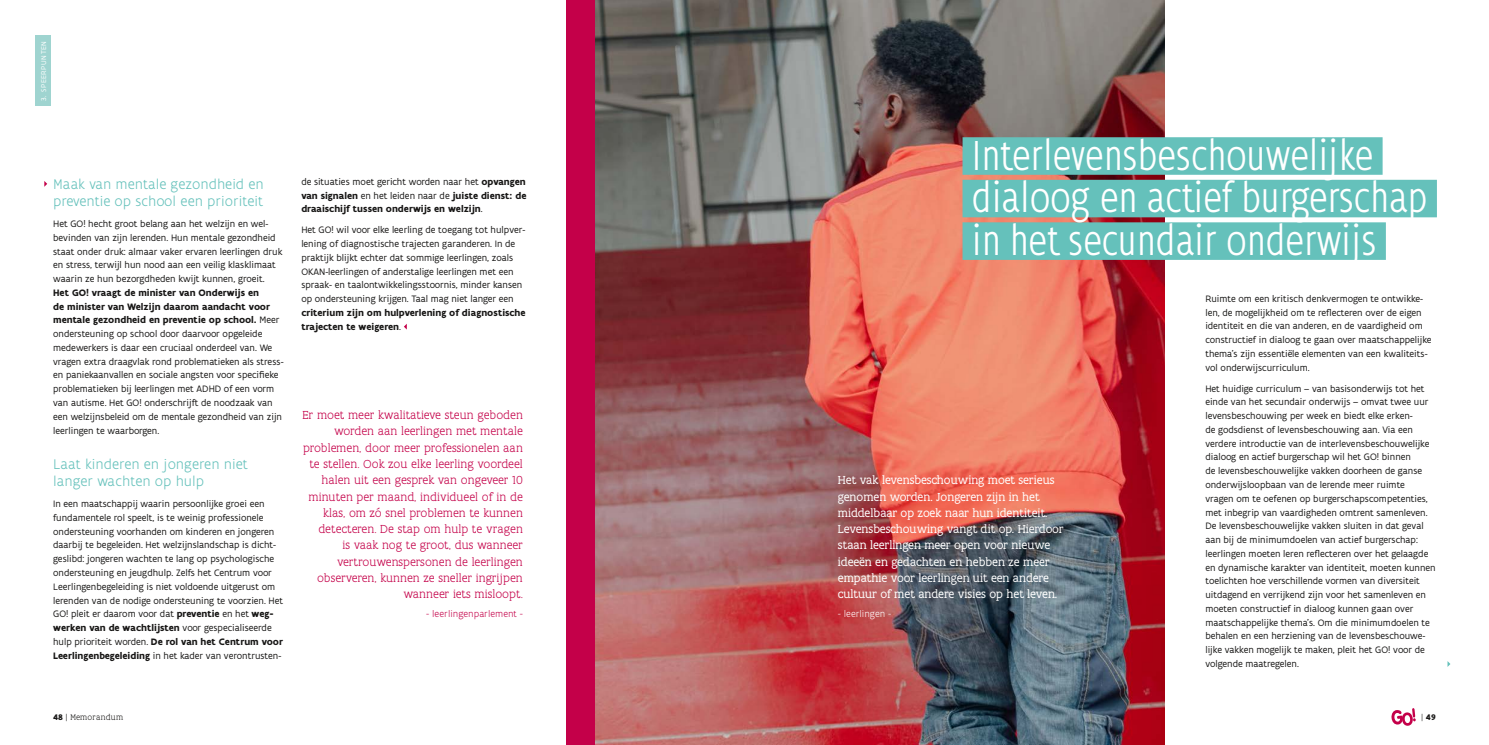
<style>
.page{position:relative;width:1489px;height:745px;background:#fff}
.page>*{position:absolute;margin:0;border:0;box-sizing:border-box;transform-origin:0 0}
.t1{font:300 condensed 45px/42.5px "Flanders Art Sans";color:#fff}
.t2{font:300 15px/17.5px "Flanders Art Sans";color:#65c1bb}
.t3{font:300 12.5px/16.2px "Flanders Art Serif";color:#c40049;text-align:right}
.t4{font:12.5px/16.2px "Flanders Art Serif";color:#fff}
.t5{font:10px/13.8px "Flanders Art Sans";color:#181716}
.t6{font:700 10px/13.8px "Flanders Art Sans";color:#181716;text-align:justify}
.t7{font:300 10px "Flanders Art Sans";color:#c40049}
.t8{font:300 10px "Flanders Art Sans";color:#fff}
.t9{font:300 8.75px "Flanders Art Serif";letter-spacing:.025em;color:#181716}
.t10{font:700 8.75px "Flanders Art Serif";color:#181716}
.t11{font:7.5px "Flanders Art Sans";letter-spacing:.08em;color:#fff}
.s1{font-weight:700}
.s2{font-weight:400}
.s3{font-weight:300}
</style>
<div class="page">
<svg style="left:1391px;top:708px;width:24px;height:17px"></svg>
<div style="left:566px;top:0;width:150px;height:744px;background:#c40049"></div>
<img style="left:595px;top:0;width:568px;height:744px">
<div style="left:962px;top:137px;width:420px;height:38px;background:#65c1bb"></div>
<div style="left:962px;top:180px;width:474px;height:37px;background:#65c1bb"></div>
<div style="left:962px;top:222px;width:423px;height:38px;background:#65c1bb"></div>
<div style="left:35px;top:35px;width:16px;height:71px;background:#9fd4d0"></div>
<svg style="left:1447px;top:661px;width:3px;height:5px"></svg>
<svg style="left:44px;top:181px;width:3px;height:6px"></svg>
<svg style="left:404px;top:323px;width:3px;height:6px"></svg>
<p class="t11" style="left:39px;top:101px;width:61px;rotate:-90deg">3. SPEERPUNTEN</p>
<h2 class="t2" style="left:53px;top:175px;width:212px">Maak van mentale gezondheid en preventie op school een prioriteit</h2>
<p class="t5" style="left:53px;top:216px;width:231px">Het GO! hecht groot belang aan het welzijn en wel&shy;bevinden van zijn lerenden. Hun mentale gezondheid staat onder druk: almaar vaker ervaren leerlingen druk en stress, terwijl hun nood aan een veilig klasklimaat waarin ze hun bezorgdheden kwijt kunnen, groeit.</p>
<p class="t5" style="left:53px;top:285px;width:232px"><span class="s1">Het GO! vraagt de minister van Onderwijs en<br>de minister van Welzijn daarom aandacht voor mentale gezondheid en preventie op school.</span> Meer ondersteuning op school door daarvoor opgeleide medewerkers is daar een cruciaal onderdeel van. We vragen extra draagvlak rond problematieken als stress&shy;en paniekaanvallen en sociale angsten voor specifieke problematieken bij leerlingen met ADHD of een vorm van autisme. Het GO! onderschrijft de noodzaak van een welzijnsbeleid om de mentale gezondheid van zijn leerlingen te waarborgen.</p>
<h2 class="t2" style="left:53px;top:454px;width:196px">Laat kinderen en jongeren niet langer wachten op hulp</h2>
<p class="t5" style="left:53px;top:496px;width:231px">In een maatschappij waarin persoonlijke groei een fundamentele rol speelt, is te weinig professionele ondersteuning voorhanden om kinderen en jongeren daarbij te begeleiden. Het welzijnslandschap is dicht&shy;geslibd: jongeren wachten te lang op psychologische ondersteuning en jeugdhulp. Zelfs het Centrum voor Leerlingenbegeleiding is niet voldoende uitgerust om lerenden van de nodige ondersteuning te voorzien. Het GO! pleit er daarom voor dat <span class="s1">preventie</span> en het <span class="s1">weg&shy;werken van de wachtlijsten</span> voor gespecialiseerde hulp prioriteit worden. <span class="s1">De rol van het Centrum voor Leerlingenbegeleiding</span> in het kader van verontrusten-</p>
<p class="t6" style="left:301px;top:175px;width:227px"><span class="s2">de situaties moet gericht worden naar het</span> opvangen van signalen <span class="s2">en het leiden naar de</span> juiste dienst: de draaischijf tussen onderwijs en welzijn<span class="s2">.</span></p>
<p class="t5" style="left:301px;top:223px;width:225px">Het GO! wil voor elke leerling de toegang tot hulpver&shy;lening of diagnostische trajecten garanderen. In de praktijk blijkt echter dat sommige leerlingen, zoals OKAN-leerlingen of anderstalige leerlingen met een spraak- en taalontwikkelingsstoornis, minder kansen op ondersteuning krijgen. Taal mag niet langer een</p>
<p class="t6" style="left:301px;top:306px;width:226px">criterium zijn om hulpverlening of diagnostische trajecten te weigeren<span class="s2">.</span></p>
<p class="t3" style="left:302px;top:406px;width:222px">Er moet meer kwalitatieve steun geboden worden aan leerlingen met mentale problemen, door meer professionelen aan te stellen. Ook zou elke leerling voordeel halen uit een gesprek van ongeveer 10 minuten per maand, individueel of in de klas, om zó snel problemen te kunnen detecteren. De stap om hulp te vragen<br>is vaak nog te groot, dus wanneer vertrouwenspersonen de leerlingen observeren, kunnen ze sneller ingrijpen wanneer iets misloopt.</p>
<p class="t7" style="left:426px;top:607px;width:98px">- leerlingenparlement -</p>
<h1 class="t1" style="left:971px;top:135px;width:457px">Interlevensbeschouwelijke dialoog en actief burgerschap in het secundair onderwijs</h1>
<p class="t5" style="left:1205px;top:291px;width:228px">Ruimte om een kritisch denkvermogen te ontwikke&shy;len, de mogelijkheid om te reflecteren over de eigen identiteit en die van anderen, en de vaardigheid om constructief in dialoog te gaan over maatschappelijke thema’s zijn essentiële elementen van een kwaliteits&shy;vol onderwijscurriculum.</p>
<p class="t5" style="left:1205px;top:381px;width:232px">Het huidige curriculum – van basisonderwijs tot het einde van het secundair onderwijs – omvat twee uur levensbeschouwing per week en biedt elke erken-<br>de godsdienst of levensbeschouwing aan. Via een verdere introductie van de interlevensbeschouwelijke dialoog en actief burgerschap wil het GO! binnen<br>de levensbeschouwelijke vakken doorheen de ganse onderwijsloopbaan van de lerende meer ruimte vragen om te oefenen op burgerschapscompetenties, met inbegrip van vaardigheden omtrent samenleven.<br>De levensbeschouwelijke vakken sluiten in dat geval aan bij de minimumdoelen van actief burgerschap: leerlingen moeten leren reflecteren over het gelaagde en dynamische karakter van identiteit, moeten kunnen toelichten hoe verschillende vormen van diversiteit uitdagend en verrijkend zijn voor het samenleven en moeten constructief in dialoog kunnen gaan over maatschappelijke thema’s. Om die minimumdoelen te behalen en een herziening van de levensbeschouwe&shy;lijke vakken mogelijk te maken, pleit het GO! voor de volgende maatregelen.</p>
<p class="t4" style="left:837px;top:471px;width:227px">Het vak levensbeschouwing moet serieus genomen worden. Jongeren zijn in het middelbaar op zoek naar hun identiteit.<br>Levensbeschouwing vangt dit op. Hierdoor staan leerlingen meer open voor nieuwe ideeën en gedachten en hebben ze meer empathie voor leerlingen uit een andere cultuur of met andere visies op het leven.</p>
<p class="t8" style="left:837px;top:607px;width:55px">- leerlingen -</p>
<p class="t9" style="left:53px;top:711px;width:71px"><span class="s1">48</span> | Memorandum</p>
<p class="t10" style="left:1421px;top:711px;width:16px"><span class="s3">|</span> 49</p>
</div>
